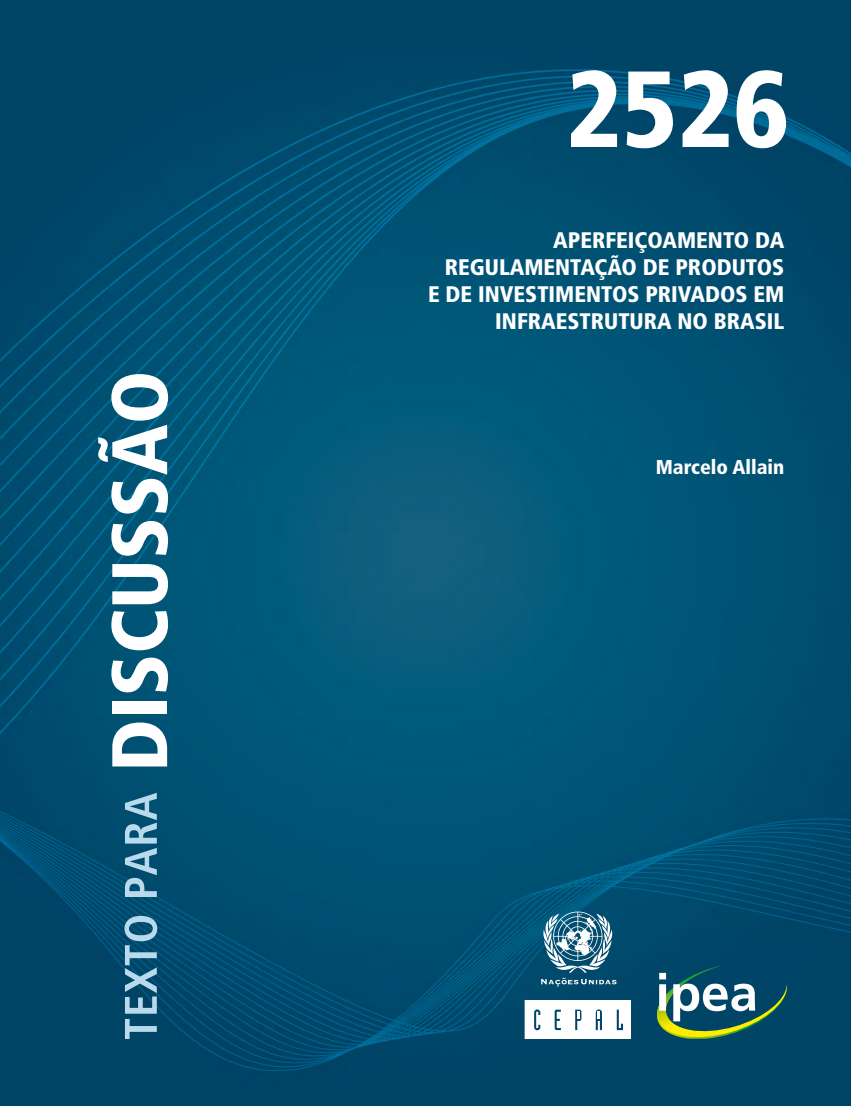
<style>
.page{position:relative;width:851px;height:1106px;background:#fff}
.page>*{position:absolute;margin:0;border:0;box-sizing:border-box;transform-origin:0 0}
.t1{font:900 condensed 108px "Frutiger LT Pro";color:#fff}
.t2{font:900 condensed 22.5px/27px "Frutiger LT Pro";color:#fff;text-align:right}
.t3{font:900 condensed 20.1px "Frutiger LT Pro";color:#fff}
</style>
<div class="page">
<img style="left:0;top:0;width:850px;height:1106px">
<svg style="left:125px;top:1019px;width:32px;height:20px"></svg>
<svg style="left:124px;top:915px;width:33px;height:98px;background:#4d85a2"></svg>
<svg style="left:125px;top:792px;width:32px;height:105px;background:#528ba6"></svg>
<svg style="left:112px;top:722px;width:55px;height:44px"></svg>
<div style="left:112px;top:701px;width:55px;height:13px;background:#fff"></div>
<svg style="left:111px;top:657px;width:57px;height:35px"></svg>
<svg style="left:111px;top:611px;width:57px;height:39px"></svg>
<svg style="left:112px;top:564px;width:56px;height:40px"></svg>
<svg style="left:111px;top:521px;width:57px;height:34px"></svg>
<svg style="left:98px;top:374px;width:70px;height:139px"></svg>
<svg style="left:652px;top:965px;width:134px;height:77px;background:#3b7073"></svg>
<svg style="left:524px;top:1000px;width:107px;height:39px"></svg>
<svg style="left:540px;top:911px;width:76px;height:75px;background:#4d829b"></svg>
<h1 class="t1" style="left:566px;top:44px;width:225px">2526</h1>
<p class="t2" style="left:428px;top:227px;width:357px">APERFEIÇOAMENTO DA<br>REGULAMENTAÇÃO DE PRODUTOS<br>E DE INVESTIMENTOS PRIVADOS EM<br>INFRAESTRUTURA NO BRASIL</p>
<p class="t3" style="left:655px;top:455px;width:130px">Marcelo Allain</p>
</div>
